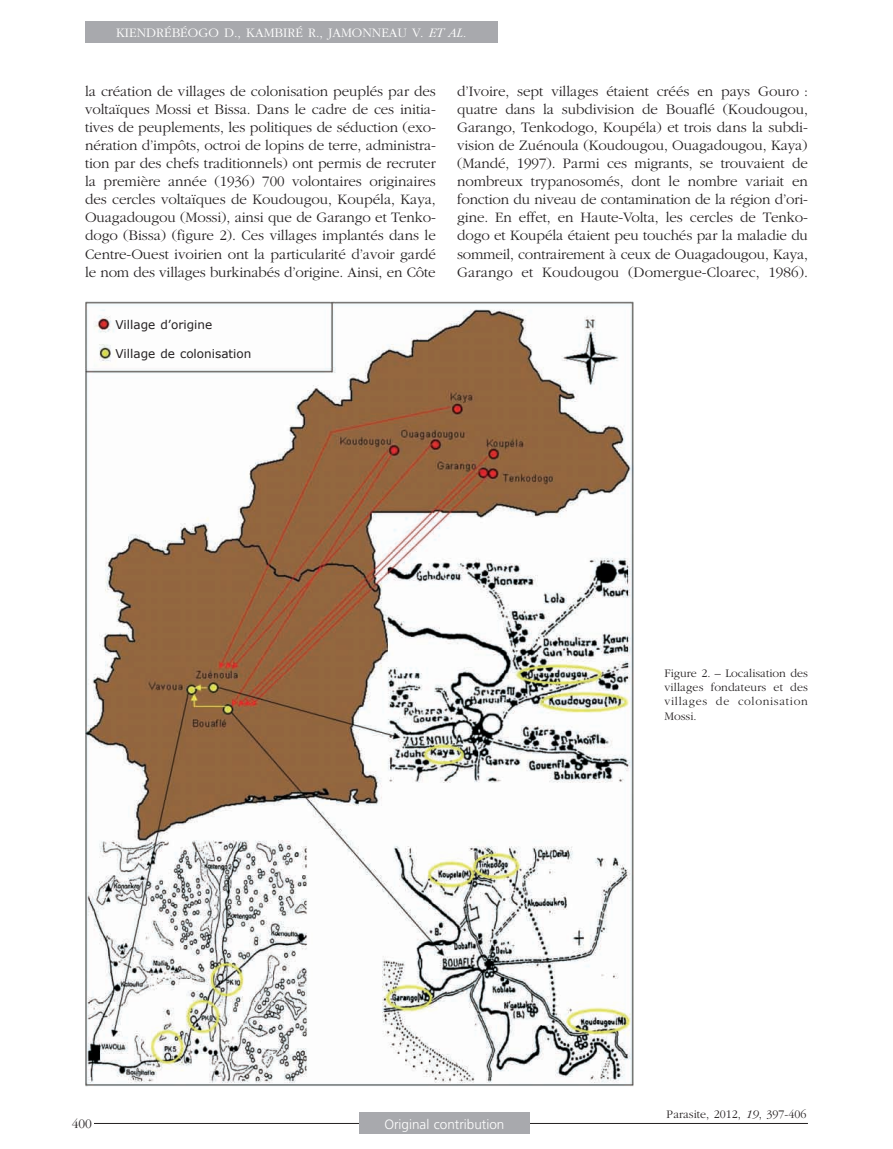
<style>
.page{position:relative;width:893px;height:1149px;background:#fff}
.page>*{position:absolute;margin:0;border:0;box-sizing:border-box;transform-origin:0 0}
.t1{font:300 15px/18px "Garamond";letter-spacing:-.01em;color:#231f20;text-align:justify}
.t2{font:300 13.5px "Garamond";color:#fff}
.t3{font:300 13.5px "Frutiger";color:#fff}
.t4{font:300 13.5px "Garamond";color:#231f20}
.t5{font:300 12px/14.4px "Garamond";letter-spacing:.01em;color:#231f20;text-align:justify}
.t6{font:12px "Verdana";color:#231f20}
.s1{font-style:italic}
</style>
<div class="page">
<div style="left:85px;top:21px;width:412px;height:22px;background:#a8a9ad"></div>
<hr style="left:85px;top:1122px;width:723px;height:1px;background:#231f20">
<div style="left:64px;top:1106px;width:30px;height:23px;background:#fff"></div>
<div style="left:359px;top:1112px;width:170px;height:21px;background:#a8a9ad"></div>
<img style="left:85px;top:301px;width:549px;height:784px">
<p class="t2" style="left:116px;top:26px;width:352px">KIENDRÉBÉOGO D., KAMBIRÉ R., JAMONNEAU V. <span class="s1">ET AL.</span></p>
<p class="t1" style="left:85px;top:83px;width:352px">la création de villages de colonisation peuplés par des voltaïques Mossi et Bissa. Dans le cadre de ces initia&shy;tives de peuplements, les politiques de séduction (exo&shy;nération d’impôts, octroi de lopins de terre, administra&shy;tion par des chefs traditionnels) ont permis de recruter la première année (1936) 700 volontaires originaires des cercles voltaïques de Koudougou, Koupéla, Kaya, Ouagadougou (Mossi), ainsi que de Garango et Tenko&shy;dogo (Bissa) (figure 2). Ces villages implantés dans le Centre-Ouest ivoirien ont la particularité d’avoir gardé le nom des villages burkinabés d’origine. Ainsi, en Côte</p>
<p class="t1" style="left:457px;top:83px;width:352px">d’Ivoire, sept villages étaient créés en pays Gouro : quatre dans la subdivision de Bouaflé (Koudougou, Garango, Tenkodogo, Koupéla) et trois dans la subdi&shy;vision de Zuénoula (Koudougou, Ouagadougou, Kaya) (Mandé, 1997). Parmi ces migrants, se trouvaient de nombreux trypanosomés, dont le nombre variait en fonction du niveau de contamination de la région d’ori&shy;gine. En effet, en Haute-Volta, les cercles de Tenko&shy;dogo et Koupéla étaient peu touchés par la maladie du sommeil, contrairement à ceux de Ouagadougou, Kaya, Garango et Koudougou (Domergue-Cloarec, 1986).</p>
<p class="t6" style="left:115px;top:317px;width:98px">Village d’origine</p>
<p class="t6" style="left:115px;top:346px;width:138px">Village de colonisation</p>
<p class="t4" style="left:72px;top:1116px;width:22px">400</p>
<p class="t3" style="left:384px;top:1116px;width:122px">Original contribution</p>
<p class="t5" style="left:664px;top:665px;width:145px">Figure 2. – Localisation des villages fondateurs et des villages de colonisation Mossi.</p>
<p class="t5" style="left:667px;top:1106px;width:141px">Parasite, 2012, <span class="s1">19</span>, 397-406</p>
</div>
